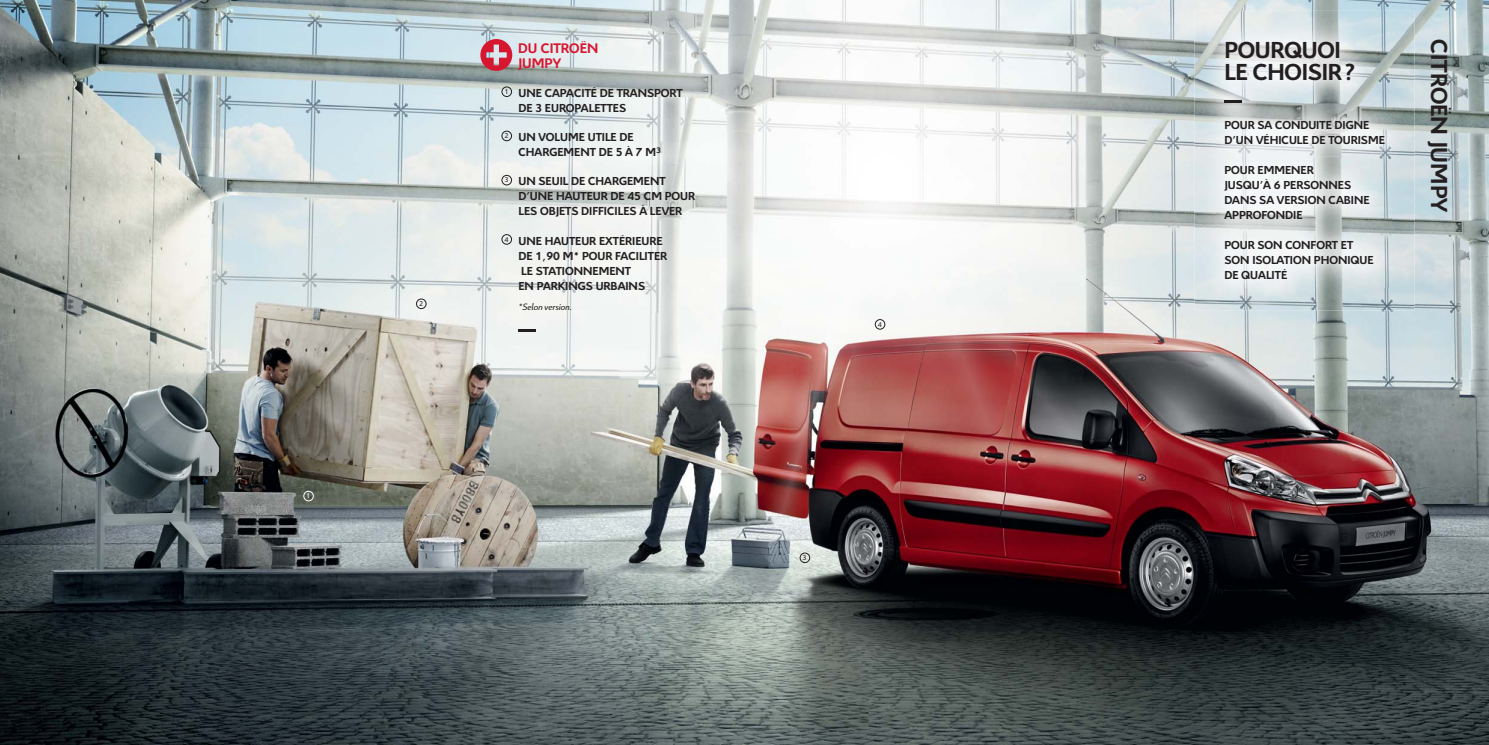
<style>
.page{position:relative;width:1489px;height:745px;background:#fff}
.page>*{position:absolute;margin:0;border:0;box-sizing:border-box;transform-origin:0 0}
.t1{font:700 25px/22.5px "Citroen";letter-spacing:-.01em;color:#231f20}
.t2{font:700 25px "Citroen";letter-spacing:-.01em;color:#231f20;scale:3 1}
.t3{font:700 15px/15px "Citroen";color:#d7172f}
.t4{font:700 12.5px/15px "Citroen";color:#231f20}
.t5{font:italic 10px "Citroen";color:#231f20}
.t6{font:7.5px "Citroen";color:#231f20}
.t7{font:7.5px "Citroen";color:#fff}
</style>
<div class="page">
<img style="left:0;top:0;width:1488px;height:744px">
<div style="left:501px;top:87px;width:11px;height:10px;border:1px solid #231f20;border-radius:50%"></div>
<div style="left:501px;top:131px;width:11px;height:10px;border:1px solid #231f20;border-radius:50%"></div>
<div style="left:501px;top:175px;width:11px;height:10px;border:1px solid #231f20;border-radius:50%"></div>
<div style="left:501px;top:234px;width:11px;height:10px;border:1px solid #231f20;border-radius:50%"></div>
<svg style="left:480px;top:39px;width:32px;height:32px"></svg>
<img style="left:1194px;top:11px;width:220px;height:42px">
<img style="left:1194px;top:53px;width:44px;height:257px">
<img style="left:1370px;top:53px;width:44px;height:257px">
<img style="left:1238px;top:287px;width:132px;height:23px">
<img style="left:1216px;top:34px;width:175px;height:253px">
<div style="left:303px;top:490px;width:10px;height:11px;border:1px solid #fff;border-radius:50%"></div>
<div style="left:416px;top:298px;width:10px;height:11px;border:1px solid #231f20;border-radius:50%"></div>
<div style="left:799px;top:552px;width:11px;height:10px;border:1px solid #231f20;border-radius:50%"></div>
<div style="left:874px;top:319px;width:11px;height:10px;border:1px solid #231f20;border-radius:50%"></div>
<p class="t7" style="left:306px;top:492px;width:6px">1</p>
<p class="t6" style="left:419px;top:300px;width:6px">2</p>
<p class="t3" style="left:518px;top:41px;width:81px">DU CITROËN<br>JUMPY</p>
<p class="t4" style="left:518px;top:86px;width:166px;text-indent:-14px"><sup>1</sup> UNE CAPACITÉ DE TRANSPORT<br>DE 3 EUROPALETTES</p>
<p class="t4" style="left:518px;top:130px;width:144px;text-indent:-14px"><sup>2</sup> UN VOLUME UTILE DE<br>CHARGEMENT DE 5 À 7 M<sup>3</sup></p>
<p class="t4" style="left:518px;top:175px;width:178px;text-indent:-14px"><sup>3</sup> UN SEUIL DE CHARGEMENT<br>D’UNE HAUTEUR DE 45 CM POUR<br>LES OBJETS DIFFICILES À LEVER</p>
<p class="t4" style="left:518px;top:234px;width:150px;text-indent:-14px"><sup>4</sup> UNE HAUTEUR EXTÉRIEURE<br>DE 1,90 M* POUR FACILITER<br>LE STATIONNEMENT<br>EN PARKINGS URBAINS</p>
<p class="t5" style="left:518px;top:302px;width:55px">*Selon version.</p>
<h1 class="t2" style="left:518px;top:319px;width:7px">-</h1>
<p class="t6" style="left:877px;top:321px;width:6px">4</p>
<p class="t6" style="left:802px;top:554px;width:6px">3</p>
<h1 class="t1" style="left:1224px;top:41px;width:132px">POURQUOI<br>LE CHOISIR ?</h1>
<h1 class="t2" style="left:1224px;top:90px;width:7px">-</h1>
<p class="t4" style="left:1224px;top:119px;width:162px">POUR SA CONDUITE DIGNE<br>D’UN VÉHICULE DE TOURISME</p>
<p class="t4" style="left:1224px;top:164px;width:147px">POUR EMMENER<br>JUSQU’À 6 PERSONNES<br>DANS SA VERSION CABINE<br>APPROFONDIE</p>
<p class="t4" style="left:1224px;top:239px;width:151px">POUR SON CONFORT ET<br>SON ISOLATION PHONIQUE<br>DE QUALITÉ</p>
<h1 class="t1" style="left:1448px;top:39px;width:175px;rotate:90deg">CITROËN JUMPY</h1>
</div>
